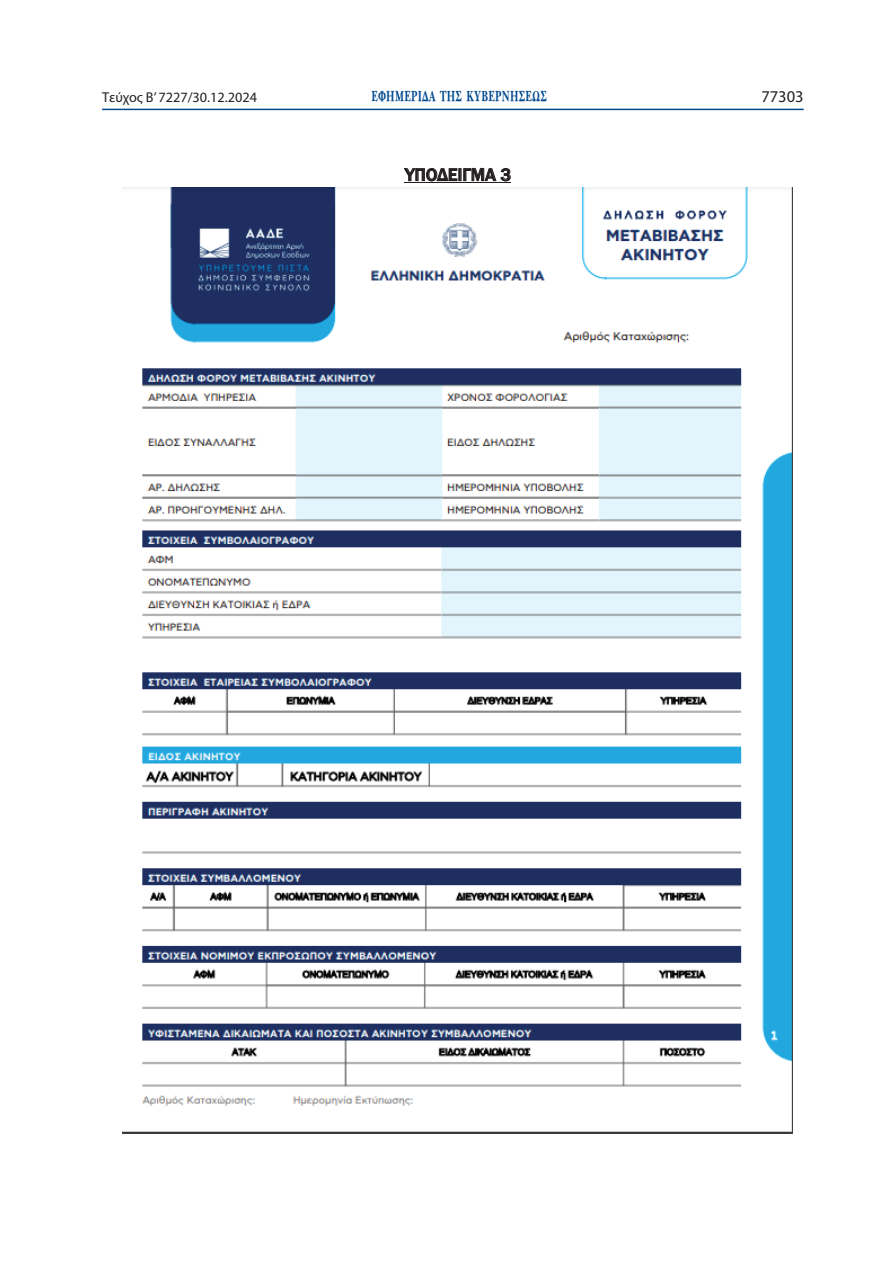
<style>
.page{position:relative;width:893px;height:1263px;background:#fff}
.page>*{position:absolute;margin:0;border:0;box-sizing:border-box;transform-origin:0 0}
.t1{font:500 18px "Franklin Gothic";color:#231f20}
.t2{font:16.5px "Myriad Pro";color:#231f20}
.t3{font:15px "UB Baskerville Bold";letter-spacing:.025em;color:#01498e;scale:.65 1}
.t4{font:14.25px "Myriad Pro";color:#231f20}
</style>
<div class="page">
<hr style="left:102px;top:109px;width:702px;height:1px;background:#01498e">
<hr style="left:405px;top:182px;width:106px;height:1px;background:#231f20">
<img style="left:123px;top:187px;width:669px;height:947px">
<p class="t4" style="left:102px;top:89px;width:156px">Τεύχος B’ 7227/30.12.2024</p>
<p class="t3" style="left:371px;top:88px;width:272px">ΕΦΗΜΕΡΙΔΑ TΗΣ ΚΥΒΕΡΝΗΣΕΩΣ</p>
<p class="t2" style="left:761px;top:86px;width:44px">77303</p>
<p class="t1" style="left:405px;top:163px;width:108px">ΥΠΟΔΕΙΓΜΑ 3</p>
</div>
